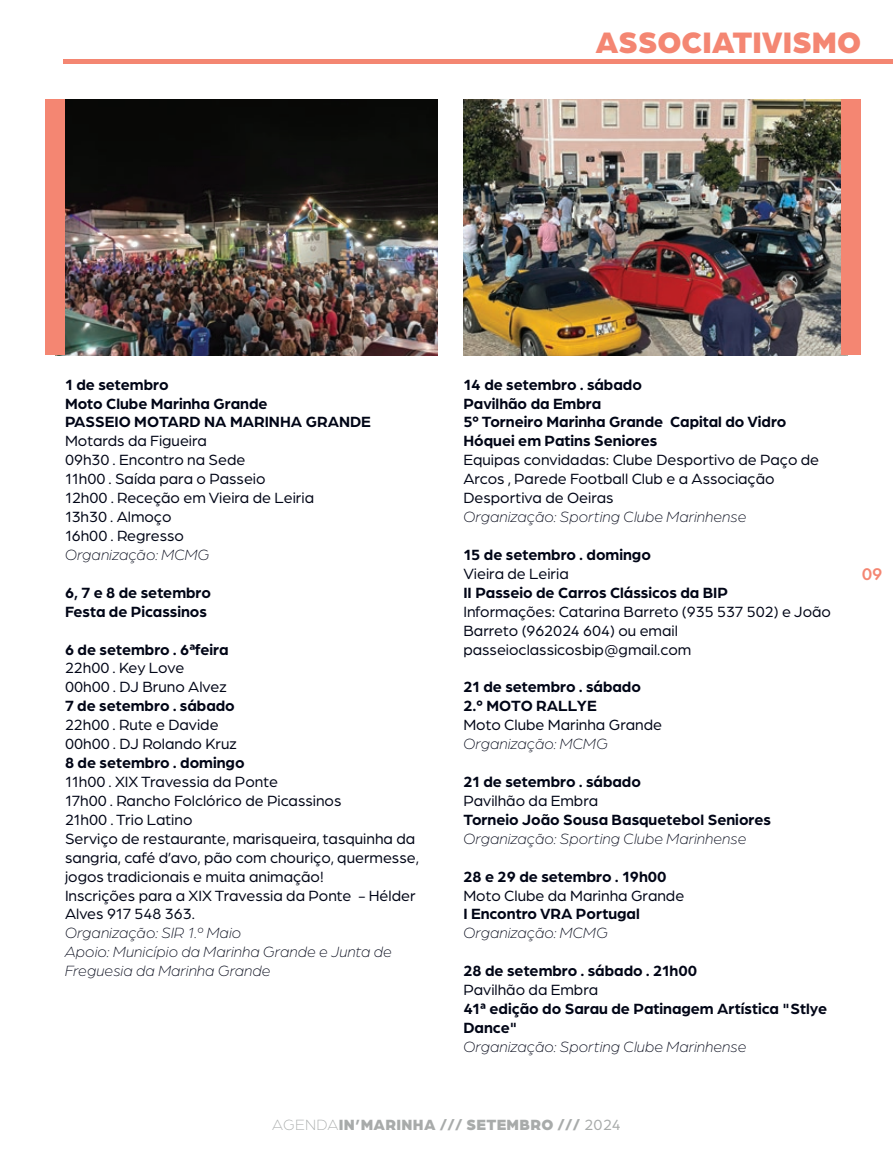
<style>
.page{position:relative;width:893px;height:1149px;background:#fff}
.page>*{position:absolute;margin:0;border:0;box-sizing:border-box;transform-origin:0 0}
.t1{font:900 31.5px "Arboria";color:#f48672}
.t2{font:500 18px "Arboria";color:#f48672}
.t3{font:15.75px/18.9px "Arboria";color:#000516}
.t4{font:700 15.75px/18.9px "Arboria";color:#000516}
.t5{font:italic 300 15.75px/18.9px "Arboria";color:#000516}
.t6{font:900 15.75px "Arboria";letter-spacing:.02em;color:#a8abaa}
.s1{font-weight:300}
.s2{font-weight:400}
</style>
<div class="page">
<img style="left:463px;top:100px;width:378px;height:255px">
<img style="left:65px;top:99px;width:373px;height:256px">
<div style="left:45px;top:99px;width:20px;height:256px;background:#f48672"></div>
<div style="left:841px;top:99px;width:20px;height:256px;background:#f48672"></div>
<div style="left:64px;top:59px;width:829px;height:5px;background:#f48672"></div>
<h1 class="t1" style="left:595px;top:19px;width:267px">ASSOCIATIVISMO</h1>
<p class="t4" style="left:65px;top:374px;width:307px">1 de setembro<br>Moto Clube Marinha Grande<br>PASSEIO MOTARD NA MARINHA GRANDE</p>
<p class="t3" style="left:65px;top:431px;width:251px">Motards da Figueira<br>09h30 . Encontro na Sede<br>11h00 . Saída para o Passeio<br>12h00 . Receção em Vieira de Leiria<br>13h30 . Almoço<br>16h00 . Regresso</p>
<p class="t5" style="left:65px;top:544px;width:146px">Organização: MCMG</p>
<p class="t4" style="left:65px;top:582px;width:148px">6, 7 e 8 de setembro<br>Festa de Picassinos</p>
<p class="t4" style="left:65px;top:638px;width:165px">6 de setembro . 6ªfeira</p>
<p class="t3" style="left:65px;top:658px;width:163px">22h00 . Key Love<br>00h00 . DJ Bruno Alvez</p>
<p class="t4" style="left:65px;top:695px;width:171px">7 de setembro . sábado</p>
<p class="t3" style="left:65px;top:714px;width:173px">22h00 . Rute e Davide<br>00h00 . DJ Rolando Kruz</p>
<p class="t4" style="left:65px;top:752px;width:181px">8 de setembro . domingo</p>
<p class="t3" style="left:65px;top:771px;width:355px">11h00 . XIX Travessia da Ponte<br>17h00 . Rancho Folclórico de Picassinos<br>21h00 . Trio Latino<br>Serviço de restaurante, marisqueira, tasquinha da sangria, café d’avo, pão com chouriço, quermesse, jogos tradicionais e muita animação!<br>Inscrições para a XIX Travessia da Ponte - Hélder Alves 917 548 363.</p>
<p class="t5" style="left:65px;top:922px;width:329px">Organização: SIR 1.º Maio<br>Apoio: Município da Marinha Grande e Junta de<br>Freguesia da Marinha Grande</p>
<p class="t4" style="left:463px;top:374px;width:325px">14 de setembro . sábado<br>Pavilhão da Embra<br>5º Torneiro Marinha Grande Capital do Vidro<br>Hóquei em Patins Seniores</p>
<p class="t3" style="left:463px;top:450px;width:357px">Equipas convidadas: Clube Desportivo de Paço de<br>Arcos , Parede Football Club e a Associação<br>Desportiva de Oeiras</p>
<p class="t5" style="left:463px;top:506px;width:285px">Organização: Sporting Clube Marinhense</p>
<p class="t4" style="left:463px;top:544px;width:189px">15 de setembro . domingo</p>
<p class="t3" style="left:463px;top:563px;width:107px">Vieira de Leiria</p>
<p class="t4" style="left:463px;top:582px;width:266px">II Passeio de Carros Clássicos da BIP</p>
<p class="t3" style="left:463px;top:601px;width:369px">Informações: Catarina Barreto (935 537 502) e João<br>Barreto (962024 604) ou email passeioclassicosbip@gmail.com</p>
<p class="t4" style="left:463px;top:676px;width:179px">21 de setembro . sábado<br>2.º MOTO RALLYE</p>
<p class="t3" style="left:463px;top:714px;width:200px">Moto Clube Marinha Grande</p>
<p class="t5" style="left:463px;top:733px;width:146px">Organização: MCMG</p>
<p class="t4" style="left:463px;top:771px;width:179px">21 de setembro . sábado</p>
<p class="t3" style="left:463px;top:790px;width:136px">Pavilhão da Embra</p>
<p class="t4" style="left:463px;top:808px;width:309px">Torneio João Sousa Basquetebol Seniores</p>
<p class="t5" style="left:463px;top:828px;width:285px">Organização: Sporting Clube Marinhense</p>
<p class="t4" style="left:463px;top:865px;width:205px">28 e 29 de setembro . 19h00</p>
<p class="t3" style="left:463px;top:884px;width:222px">Moto Clube da Marinha Grande</p>
<p class="t4" style="left:463px;top:903px;width:178px">I Encontro VRA Portugal</p>
<p class="t5" style="left:463px;top:922px;width:146px">Organização: MCMG</p>
<p class="t4" style="left:463px;top:960px;width:235px">28 de setembro . sábado . 21h00</p>
<p class="t3" style="left:463px;top:979px;width:136px">Pavilhão da Embra</p>
<p class="t4" style="left:463px;top:998px;width:365px">41ª edição do Sarau de Patinagem Artística "Stlye<br>Dance"</p>
<p class="t5" style="left:463px;top:1036px;width:285px">Organização: Sporting Clube Marinhense</p>
<p class="t2" style="left:862px;top:561px;width:22px">09</p>
<p class="t6" style="left:272px;top:1112px;width:350px"><span class="s1">AGENDA</span>IN’MARINHA /// SETEMBRO /// <span class="s2">2024</span></p>
</div>
